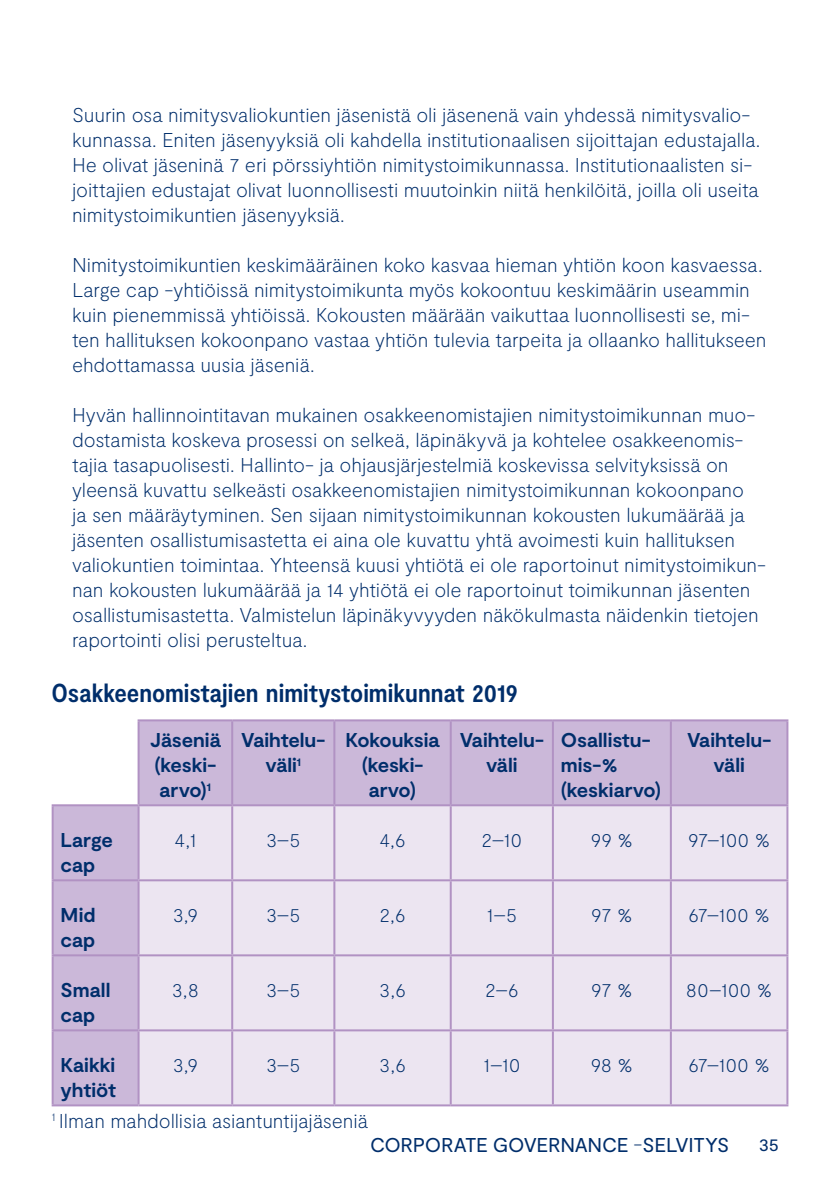
<style>
.page{position:relative;width:840px;height:1191px;background:#fff}
.page>*{position:absolute;margin:0;border:0;box-sizing:border-box;transform-origin:0 0}
.Kaavio___Luettelo_Ot{font:700 condensed 26px "Moderat";color:#002e6b}
.Leipis{font:100 20px/25px "Moderat";letter-spacing:-.01em;color:#002e6b}
.Ingressi{font:700 20px/25px "Moderat";color:#002e6b}
.t1{font:20px "Moderat";letter-spacing:-.015em;color:#002e6b}
.t2{font:18px "Moderat";color:#002e6b}
.s1{font-weight:100}
</style>
<div class="page">
<svg style="left:54px;top:721px;width:732px;height:383px;background:#d0bedc"></svg>
<div style="left:139px;top:806px;width:647px;height:298px;background:#ece5f1"></div>
<hr style="left:137px;top:719px;width:95px;height:2px;background:#b192c3">
<hr style="left:232px;top:719px;width:102px;height:2px;background:#b192c3">
<hr style="left:231px;top:721px;width:2px;height:83px;background:#b192c3">
<hr style="left:334px;top:719px;width:116px;height:2px;background:#b192c3">
<hr style="left:333px;top:721px;width:2px;height:83px;background:#b192c3">
<hr style="left:450px;top:719px;width:102px;height:2px;background:#b192c3">
<hr style="left:449px;top:721px;width:2px;height:83px;background:#b192c3">
<hr style="left:552px;top:719px;width:118px;height:2px;background:#b192c3">
<hr style="left:551px;top:721px;width:2px;height:83px;background:#b192c3">
<hr style="left:670px;top:719px;width:118px;height:2px;background:#b192c3">
<hr style="left:669px;top:721px;width:2px;height:83px;background:#b192c3">
<hr style="left:786px;top:721px;width:2px;height:83px;background:#b192c3">
<hr style="left:138px;top:804px;width:94px;height:2px;background:#b192c3">
<hr style="left:232px;top:804px;width:102px;height:2px;background:#b192c3">
<hr style="left:334px;top:804px;width:116px;height:2px;background:#b192c3">
<hr style="left:450px;top:804px;width:102px;height:2px;background:#b192c3">
<hr style="left:552px;top:804px;width:118px;height:2px;background:#b192c3">
<hr style="left:670px;top:804px;width:118px;height:2px;background:#b192c3">
<hr style="left:52px;top:806px;width:2px;height:73px;background:#b192c3">
<hr style="left:52px;top:879px;width:86px;height:2px;background:#b192c3">
<hr style="left:52px;top:881px;width:2px;height:73px;background:#b192c3">
<hr style="left:52px;top:954px;width:86px;height:2px;background:#b192c3">
<hr style="left:52px;top:956px;width:2px;height:73px;background:#b192c3">
<hr style="left:52px;top:1029px;width:86px;height:2px;background:#b192c3">
<hr style="left:52px;top:1031px;width:2px;height:73px;background:#b192c3">
<hr style="left:52px;top:1104px;width:86px;height:2px;background:#b192c3">
<hr style="left:137px;top:806px;width:2px;height:73px;background:#b192c3">
<hr style="left:231px;top:806px;width:2px;height:73px;background:#b192c3">
<hr style="left:333px;top:806px;width:2px;height:73px;background:#b192c3">
<hr style="left:449px;top:806px;width:2px;height:73px;background:#b192c3">
<hr style="left:551px;top:806px;width:2px;height:73px;background:#b192c3">
<hr style="left:669px;top:806px;width:2px;height:73px;background:#b192c3">
<hr style="left:786px;top:806px;width:2px;height:73px;background:#b192c3">
<hr style="left:138px;top:879px;width:94px;height:2px;background:#b192c3">
<hr style="left:137px;top:881px;width:2px;height:73px;background:#b192c3">
<hr style="left:232px;top:879px;width:102px;height:2px;background:#b192c3">
<hr style="left:231px;top:881px;width:2px;height:73px;background:#b192c3">
<hr style="left:334px;top:879px;width:116px;height:2px;background:#b192c3">
<hr style="left:333px;top:881px;width:2px;height:73px;background:#b192c3">
<hr style="left:450px;top:879px;width:102px;height:2px;background:#b192c3">
<hr style="left:449px;top:881px;width:2px;height:73px;background:#b192c3">
<hr style="left:552px;top:879px;width:118px;height:2px;background:#b192c3">
<hr style="left:551px;top:881px;width:2px;height:73px;background:#b192c3">
<hr style="left:670px;top:879px;width:118px;height:2px;background:#b192c3">
<hr style="left:669px;top:881px;width:2px;height:73px;background:#b192c3">
<hr style="left:786px;top:881px;width:2px;height:73px;background:#b192c3">
<hr style="left:138px;top:954px;width:94px;height:2px;background:#b192c3">
<hr style="left:137px;top:956px;width:2px;height:73px;background:#b192c3">
<hr style="left:232px;top:954px;width:102px;height:2px;background:#b192c3">
<hr style="left:231px;top:956px;width:2px;height:73px;background:#b192c3">
<hr style="left:334px;top:954px;width:116px;height:2px;background:#b192c3">
<hr style="left:333px;top:956px;width:2px;height:73px;background:#b192c3">
<hr style="left:450px;top:954px;width:102px;height:2px;background:#b192c3">
<hr style="left:449px;top:956px;width:2px;height:73px;background:#b192c3">
<hr style="left:552px;top:954px;width:118px;height:2px;background:#b192c3">
<hr style="left:551px;top:956px;width:2px;height:73px;background:#b192c3">
<hr style="left:670px;top:954px;width:118px;height:2px;background:#b192c3">
<hr style="left:669px;top:956px;width:2px;height:73px;background:#b192c3">
<hr style="left:786px;top:956px;width:2px;height:73px;background:#b192c3">
<hr style="left:138px;top:1029px;width:94px;height:2px;background:#b192c3">
<hr style="left:137px;top:1031px;width:2px;height:73px;background:#b192c3">
<hr style="left:232px;top:1029px;width:102px;height:2px;background:#b192c3">
<hr style="left:231px;top:1031px;width:2px;height:73px;background:#b192c3">
<hr style="left:334px;top:1029px;width:116px;height:2px;background:#b192c3">
<hr style="left:333px;top:1031px;width:2px;height:73px;background:#b192c3">
<hr style="left:450px;top:1029px;width:102px;height:2px;background:#b192c3">
<hr style="left:449px;top:1031px;width:2px;height:73px;background:#b192c3">
<hr style="left:552px;top:1029px;width:118px;height:2px;background:#b192c3">
<hr style="left:551px;top:1031px;width:2px;height:73px;background:#b192c3">
<hr style="left:670px;top:1029px;width:118px;height:2px;background:#b192c3">
<hr style="left:669px;top:1031px;width:2px;height:73px;background:#b192c3">
<hr style="left:786px;top:1031px;width:2px;height:73px;background:#b192c3">
<hr style="left:138px;top:1104px;width:94px;height:2px;background:#b192c3">
<hr style="left:232px;top:1104px;width:102px;height:2px;background:#b192c3">
<hr style="left:334px;top:1104px;width:116px;height:2px;background:#b192c3">
<hr style="left:450px;top:1104px;width:102px;height:2px;background:#b192c3">
<hr style="left:552px;top:1104px;width:118px;height:2px;background:#b192c3">
<hr style="left:670px;top:1104px;width:118px;height:2px;background:#b192c3">
<hr style="left:137px;top:721px;width:2px;height:83px;background:#b192c3">
<hr style="left:52px;top:804px;width:86px;height:2px;background:#b192c3">
<p class="Leipis" style="left:72px;top:103px;width:689px">Suurin osa nimitysvaliokuntien jäsenistä oli jäsenenä vain yhdessä nimitysvalio&shy;kunnassa. Eniten jäsenyyksiä oli kahdella institutionaalisen sijoittajan edustajalla.<br>He olivat jäseninä 7 eri pörssiyhtiön nimitystoimikunnassa. Institutionaalisten si&shy;joittajien edustajat olivat luonnollisesti muutoinkin niitä henkilöitä, joilla oli useita nimitystoimikuntien jäsenyyksiä.</p>
<p class="Leipis" style="left:72px;top:253px;width:695px">Nimitystoimikuntien keskimääräinen koko kasvaa hieman yhtiön koon kasvaessa.<br>Large cap -yhtiöissä nimitystoimikunta myös kokoontuu keskimäärin useammin kuin pienemmissä yhtiöissä. Kokousten määrään vaikuttaa luonnollisesti se, mi&shy;ten hallituksen kokoonpano vastaa yhtiön tulevia tarpeita ja ollaanko hallitukseen ehdottamassa uusia jäseniä.</p>
<p class="Leipis" style="left:72px;top:403px;width:695px">Hyvän hallinnointitavan mukainen osakkeenomistajien nimitystoimikunnan muo&shy;dostamista koskeva prosessi on selkeä, läpinäkyvä ja kohtelee osakkeenomis&shy;tajia tasapuolisesti. Hallinto- ja ohjausjärjestelmiä koskevissa selvityksissä on yleensä kuvattu selkeästi osakkeenomistajien nimitystoimikunnan kokoonpano<br>ja sen määräytyminen. Sen sijaan nimitystoimikunnan kokousten lukumäärää ja jäsenten osallistumisastetta ei aina ole kuvattu yhtä avoimesti kuin hallituksen valiokuntien toimintaa. Yhteensä kuusi yhtiötä ei ole raportoinut nimitystoimikun&shy;nan kokousten lukumäärää ja 14 yhtiötä ei ole raportoinut toimikunnan jäsenten osallistumisastetta. Valmistelun läpinäkyvyyden näkökulmasta näidenkin tietojen raportointi olisi perusteltua.</p>
<p class="Kaavio___Luettelo_Ot" style="left:52px;top:677px;width:467px">Osakkeenomistajien nimitystoimikunnat 2019</p>
<p class="Ingressi" style="left:150px;top:729px;width:72px">Jäseniä (keski&shy;arvo)<sup>1</sup></p>
<p class="Ingressi" style="left:241px;top:729px;width:86px;text-align:center">Vaihtelu&shy;väli<sup>1</sup></p>
<p class="Ingressi" style="left:345px;top:729px;width:95px;text-align:center">Kokouksia (keski&shy;arvo)</p>
<p class="Ingressi" style="left:459px;top:729px;width:86px;text-align:center">Vaihtelu&shy;väli</p>
<p class="Ingressi" style="left:560px;top:729px;width:102px">Osallistu&shy;mis-% (keskiarvo)</p>
<p class="Ingressi" style="left:686px;top:729px;width:86px;text-align:center">Vaihtelu&shy;väli</p>
<p class="Ingressi" style="left:61px;top:829px;width:54px">Large cap</p>
<p class="Leipis" style="left:174px;top:828px;width:23px">4,1</p>
<p class="Leipis" style="left:266px;top:828px;width:36px">3–5</p>
<p class="Leipis" style="left:379px;top:828px;width:28px">4,6</p>
<p class="Leipis" style="left:481px;top:828px;width:42px">2–10</p>
<p class="Leipis" style="left:590px;top:828px;width:43px">99 %</p>
<p class="Leipis" style="left:687px;top:828px;width:84px">97–100 %</p>
<p class="Ingressi" style="left:61px;top:904px;width:36px">Mid cap</p>
<p class="Leipis" style="left:173px;top:903px;width:27px">3,9</p>
<p class="Leipis" style="left:266px;top:903px;width:36px">3–5</p>
<p class="Leipis" style="left:379px;top:903px;width:28px">2,6</p>
<p class="Leipis" style="left:486px;top:903px;width:32px">1–5</p>
<p class="Leipis" style="left:591px;top:903px;width:43px">97 %</p>
<p class="Leipis" style="left:688px;top:903px;width:83px">67–100 %</p>
<p class="Ingressi" style="left:61px;top:979px;width:51px">Small cap</p>
<p class="Leipis" style="left:172px;top:978px;width:29px">3,8</p>
<p class="Leipis" style="left:266px;top:978px;width:36px">3–5</p>
<p class="Leipis" style="left:379px;top:978px;width:28px">3,6</p>
<p class="Leipis" style="left:484px;top:978px;width:35px">2–6</p>
<p class="Leipis" style="left:591px;top:978px;width:43px">97 %</p>
<p class="Leipis" style="left:685px;top:978px;width:88px">80–100 %</p>
<p class="Ingressi" style="left:61px;top:1054px;width:57px">Kaikki yhtiöt</p>
<p class="Leipis" style="left:173px;top:1053px;width:27px">3,9</p>
<p class="Leipis" style="left:266px;top:1053px;width:36px">3–5</p>
<p class="Leipis" style="left:379px;top:1053px;width:28px">3,6</p>
<p class="Leipis" style="left:483px;top:1053px;width:39px">1–10</p>
<p class="Leipis" style="left:590px;top:1053px;width:44px">98 %</p>
<p class="Leipis" style="left:688px;top:1053px;width:83px">67–100 %</p>
<p class="Leipis" style="left:52px;top:1108px;width:318px"><sup>1</sup> Ilman mahdollisia asiantuntijajäseniä</p>
<p class="t1" style="left:370px;top:1133px;width:360px">CORPORATE GOVERNANCE <span class="s1">-</span>SELVITYS</p>
<p class="t2" style="left:758px;top:1134px;width:22px">35</p>
</div>
